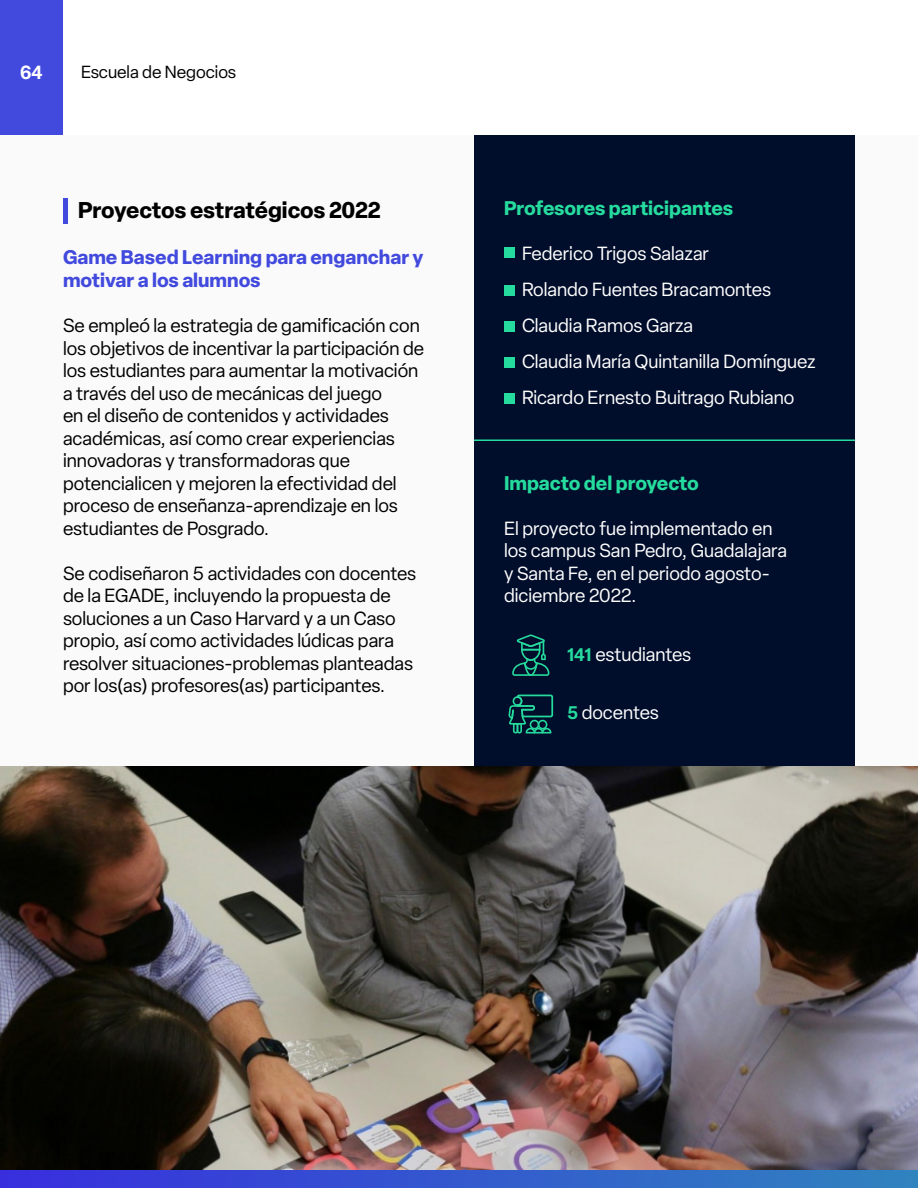
<style>
.page{position:relative;width:918px;height:1188px;background:#fff}
.page>*{position:absolute;margin:0;border:0;box-sizing:border-box;transform-origin:0 0}
.t1{font:700 22.5px "Elza";letter-spacing:-.01em;color:#000}
.t2{font:700 19.5px/23.4px "Elza";color:#424ade}
.t3{font:700 19.5px "Elza";letter-spacing:-.005em;color:#26db9e}
.t4{font:18.75px/22.5px "Elza";color:#000}
.t5{font:18.75px/36px "Elza";color:#fff}
.t6{font:600 18.75px "Elza";color:#fff}
.t7{font:17.25px "Elza";color:#000}
.s1{font-weight:600;font-size:18px;color:#26db9e}
</style>
<div class="page">
<div style="left:0;top:0;width:63px;height:135px;background:#424ade"></div>
<div style="left:0;top:135px;width:918px;height:1053px;background:#fafafa"></div>
<div style="left:474px;top:135px;width:381px;height:687px;background:#000d2b"></div>
<div style="left:63px;top:198px;width:5px;height:26px;background:#424ade"></div>
<svg style="left:512px;top:634px;width:37px;height:42px"></svg>
<svg style="left:508px;top:695px;width:45px;height:39px"></svg>
<img style="left:0;top:766px;width:918px;height:404px">
<hr style="left:474px;top:440px;width:381px;height:1px;background:#26db9e">
<div style="left:504px;top:248px;width:10px;height:10px;background:#26db9e"></div>
<div style="left:504px;top:285px;width:10px;height:11px;background:#26db9e"></div>
<div style="left:504px;top:321px;width:10px;height:11px;background:#26db9e"></div>
<div style="left:504px;top:357px;width:10px;height:11px;background:#26db9e"></div>
<div style="left:504px;top:393px;width:10px;height:11px;background:#26db9e"></div>
<div style="left:0;top:1170px;width:918px;height:18px;background:linear-gradient(to right,#382ede,#2f84be)"></div>
<p class="t6" style="left:20px;top:59px;width:24px">64</p>
<p class="t7" style="left:81px;top:61px;width:157px">Escuela de Negocios</p>
<p class="t1" style="left:78px;top:194px;width:304px">Proyectos estratégicos 2022</p>
<p class="t2" style="left:63px;top:245px;width:362px">Game Based Learning para enganchar y motivar a los alumnos</p>
<p class="t4" style="left:63px;top:314px;width:363px">Se empleó la estrategia de gamificación con los objetivos de incentivar la participación de los estudiantes para aumentar la motivación a través del uso de mecánicas del juego<br>en el diseño de contenidos y actividades académicas, así como crear experiencias innovadoras y transformadoras que potencialicen y mejoren la efectividad del proceso de enseñanza-aprendizaje en los estudiantes de Posgrado.</p>
<p class="t4" style="left:63px;top:562px;width:355px">Se codiseñaron 5 actividades con docentes de la EGADE, incluyendo la propuesta de soluciones a un Caso Harvard y a un Caso propio, así como actividades lúdicas para resolver situaciones-problemas planteadas por los(as) profesores(as) participantes.</p>
<p class="t3" style="left:504px;top:194px;width:231px">Profesores participantes</p>
<p class="t5" style="left:522px;top:235px;width:295px">Federico Trigos Salazar<br>Rolando Fuentes Bracamontes<br>Claudia Ramos Garza<br>Claudia María Quintanilla Domínguez<br>Ricardo Ernesto Buitrago Rubiano</p>
<p class="t3" style="left:504px;top:469px;width:197px">Impacto del proyecto</p>
<p class="t5" style="left:504px;top:517px;width:284px;line-height:22.5px">El proyecto fue implementado en los campus San Pedro, Guadalajara y Santa Fe, en el periodo agosto&shy;diciembre 2022.</p>
<p class="t5" style="left:567px;top:636px;width:126px"><span class="s1">141</span> estudiantes</p>
<p class="t5" style="left:567px;top:694px;width:94px"><span class="s1">5</span> docentes</p>
</div>
